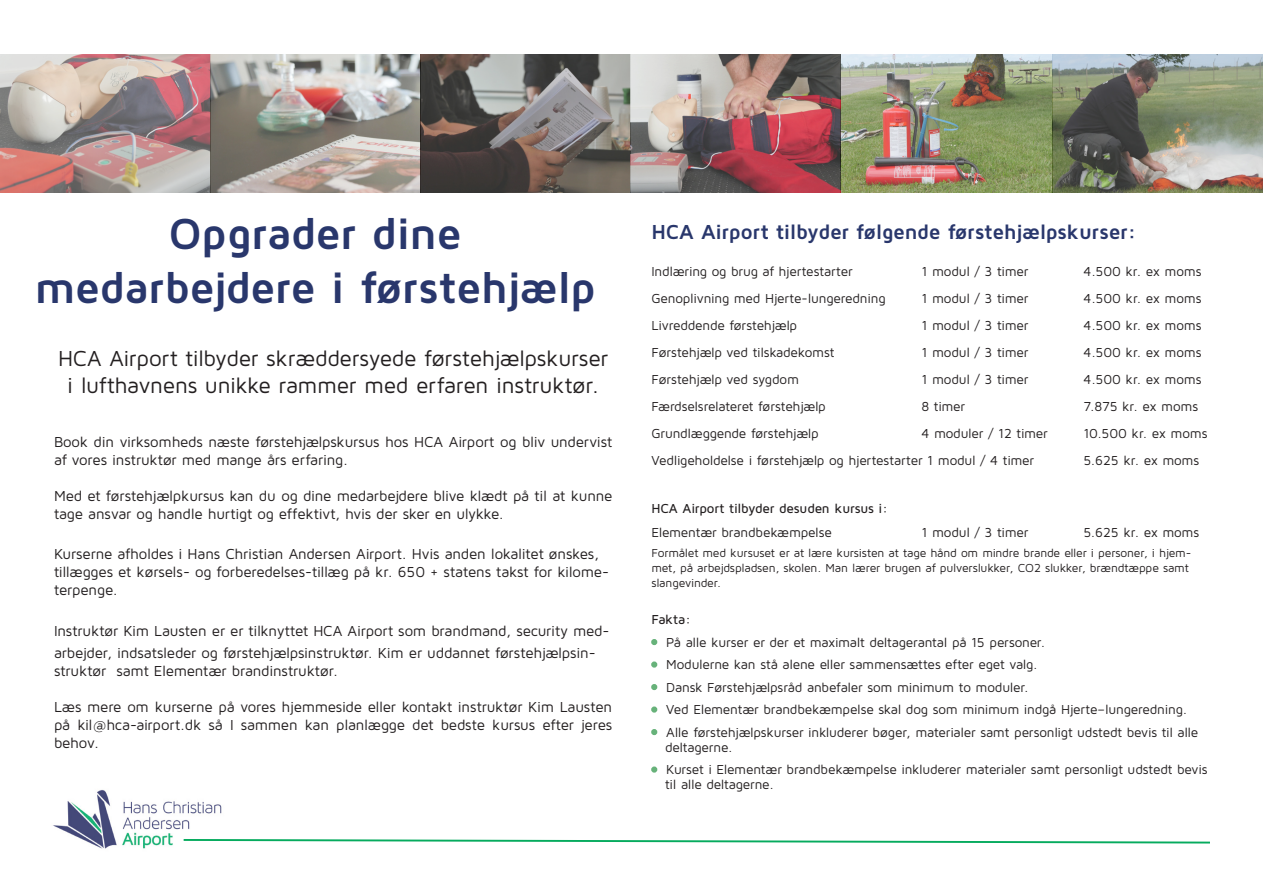
<style>
.page{position:relative;width:1263px;height:893px;background:#fff}
.page>*{position:absolute;margin:0;border:0;box-sizing:border-box;transform-origin:0 0}
.t1{font:700 45px/54px "Maven Pro";letter-spacing:-.015em;color:#29376c;text-align:center}
.t2{font:22.5px/27px "Maven Pro";letter-spacing:-.015em;color:#231f20;text-align:center}
.t3{font:700 21px "Maven Pro";letter-spacing:-.015em;color:#29376c}
.t4{font:15px/18px "Maven Pro";letter-spacing:-.015em;color:#231f20}
.t5{font:13.5px/15px "Maven Pro";letter-spacing:-.015em;color:#231f20}
.t6{font:500 13.5px "Maven Pro";letter-spacing:-.015em;color:#231f20}
.t7{font:12px/15px "Maven Pro";letter-spacing:-.015em;color:#231f20}
.s1{color:#67b27a}
</style>
<div class="page">
<img style="left:53px;top:790px;width:169px;height:59px">
<img style="left:1px;top:54px;width:1262px;height:139px">
<svg style="left:651px;top:639px;width:6px;height:6px"></svg>
<div style="left:651px;top:661px;width:6px;height:7px;border:3px solid #67b27a;border-radius:50%"></div>
<svg style="left:651px;top:684px;width:6px;height:6px"></svg>
<div style="left:651px;top:706px;width:6px;height:7px;border:3px solid #67b27a;border-radius:50%"></div>
<svg style="left:651px;top:729px;width:6px;height:6px"></svg>
<div style="left:651px;top:766px;width:6px;height:7px;border:3px solid #67b27a;border-radius:50%"></div>
<svg style="left:183px;top:839px;width:1027px;height:6px"></svg>
<h1 class="t1" style="left:34px;top:205px;width:563px">Opgrader dine medarbejdere i førstehjælp</h1>
<h2 class="t2" style="left:58px;top:344px;width:552px">HCA Airport tilbyder skræddersyede førstehjælpskurser i lufthavnens unikke rammer med erfaren instruktør.</h2>
<p class="t4" style="left:54px;top:432px;width:560px">Book din virksomheds næste førstehjælpskursus hos HCA Airport og bliv undervist af vores instruktør med mange års erfaring.</p>
<p class="t4" style="left:54px;top:486px;width:560px">Med et førstehjælpkursus kan du og dine medarbejdere blive klædt på til at kunne tage ansvar og handle hurtigt og effektivt, hvis der sker en ulykke.</p>
<p class="t4" style="left:54px;top:545px;width:556px">Kurserne afholdes i Hans Christian Andersen Airport. Hvis anden lokalitet ønskes, tillægges et kørsels- og forberedelses-tillæg på kr. 650 + statens takst for kilome&shy;terpenge.</p>
<p class="t4" style="left:54px;top:619px;width:557px;line-height:22.5px">Instruktør Kim Lausten er er tilknyttet HCA Airport som brandmand, security med&shy;arbejder, indsatsleder og førstehjælpsinstruktør. Kim er uddannet førstehjælpsin-</p>
<p class="t4" style="left:54px;top:662px;width:285px">struktør samt Elementær brandinstruktør.</p>
<p class="t4" style="left:54px;top:698px;width:560px;text-align:justify">Læs mere om kurserne på vores hjemmeside eller kontakt instruktør Kim Lausten på kil@hca-airport.dk så I sammen kan planlægge det bedste kursus efter jeres behov.</p>
<h3 class="t3" style="left:651px;top:218px;width:486px">HCA Airport tilbyder følgende førstehjælpskurser:</h3>
<p class="t5" style="left:651px;top:263px;width:203px">Indlæring og brug af hjertestarter</p>
<p class="t5" style="left:921px;top:263px;width:108px">1 modul / 3 timer</p>
<p class="t5" style="left:1083px;top:263px;width:119px">4.500 kr. ex moms</p>
<p class="t5" style="left:651px;top:290px;width:236px">Genoplivning med Hjerte-lungeredning</p>
<p class="t5" style="left:921px;top:290px;width:108px">1 modul / 3 timer</p>
<p class="t5" style="left:1083px;top:290px;width:119px">4.500 kr. ex moms</p>
<p class="t5" style="left:651px;top:317px;width:147px">Livreddende førstehjælp</p>
<p class="t5" style="left:921px;top:317px;width:108px">1 modul / 3 timer</p>
<p class="t5" style="left:1083px;top:317px;width:119px">4.500 kr. ex moms</p>
<p class="t5" style="left:651px;top:344px;width:185px">Førstehjælp ved tilskadekomst</p>
<p class="t5" style="left:921px;top:344px;width:108px">1 modul / 3 timer</p>
<p class="t5" style="left:1083px;top:344px;width:119px">4.500 kr. ex moms</p>
<p class="t5" style="left:651px;top:371px;width:149px">Førstehjælp ved sygdom</p>
<p class="t5" style="left:921px;top:371px;width:108px">1 modul / 3 timer</p>
<p class="t5" style="left:1083px;top:371px;width:119px">4.500 kr. ex moms</p>
<p class="t5" style="left:651px;top:398px;width:176px">Færdselsrelateret førstehjælp</p>
<p class="t5" style="left:921px;top:398px;width:45px">8 timer</p>
<p class="t5" style="left:1083px;top:398px;width:116px">7.875 kr. ex moms</p>
<p class="t5" style="left:651px;top:425px;width:169px">Grundlæggende førstehjælp</p>
<p class="t5" style="left:921px;top:425px;width:128px">4 moduler / 12 timer</p>
<p class="t5" style="left:1083px;top:425px;width:125px">10.500 kr. ex moms</p>
<p class="t5" style="left:651px;top:452px;width:384px">Vedligeholdelse i førstehjælp og hjertestarter 1 modul / 4 timer</p>
<p class="t5" style="left:1083px;top:452px;width:117px">5.625 kr. ex moms</p>
<p class="t6" style="left:651px;top:500px;width:238px">HCA Airport tilbyder desuden kursus i:</p>
<p class="t5" style="left:651px;top:524px;width:182px">Elementær brandbekæmpelse</p>
<p class="t5" style="left:921px;top:524px;width:108px">1 modul / 3 timer</p>
<p class="t5" style="left:1083px;top:524px;width:117px">5.625 kr. ex moms</p>
<p class="t7" style="left:651px;top:544px;width:541px">Formålet med kursuset er at lære kursisten at tage hånd om mindre brande eller i personer, i hjem&shy;met, på arbejdspladsen, skolen. Man lærer brugen af pulverslukker, CO2 slukker, brændtæppe samt slangevinder.</p>
<p class="t6" style="left:651px;top:611px;width:41px">Fakta:</p>
<p class="t5" style="left:651px;top:634px;width:395px"><span class="s1">•</span> På alle kurser er der et maximalt deltagerantal på 15 personer.</p>
<p class="t5" style="left:651px;top:656px;width:388px"><span class="s1">•</span> Modulerne kan stå alene eller sammensættes efter eget valg.</p>
<p class="t5" style="left:651px;top:679px;width:379px"><span class="s1">•</span> Dansk Førstehjælpsråd anbefaler som minimum to moduler.</p>
<p class="t5" style="left:651px;top:701px;width:537px"><span class="s1">•</span> Ved Elementær brandbekæmpelse skal dog som minimum indgå Hjerte–lungeredning.</p>
<p class="t5" style="left:665px;top:724px;width:535px;text-indent:-14px"><span class="s1">•</span> Alle førstehjælpskurser inkluderer bøger, materialer samt personligt udstedt bevis til alle deltagerne.</p>
<p class="t5" style="left:665px;top:761px;width:544px;text-indent:-14px"><span class="s1">•</span> Kurset i Elementær brandbekæmpelse inkluderer materialer samt personligt udstedt bevis til alle deltagerne.</p>
</div>
